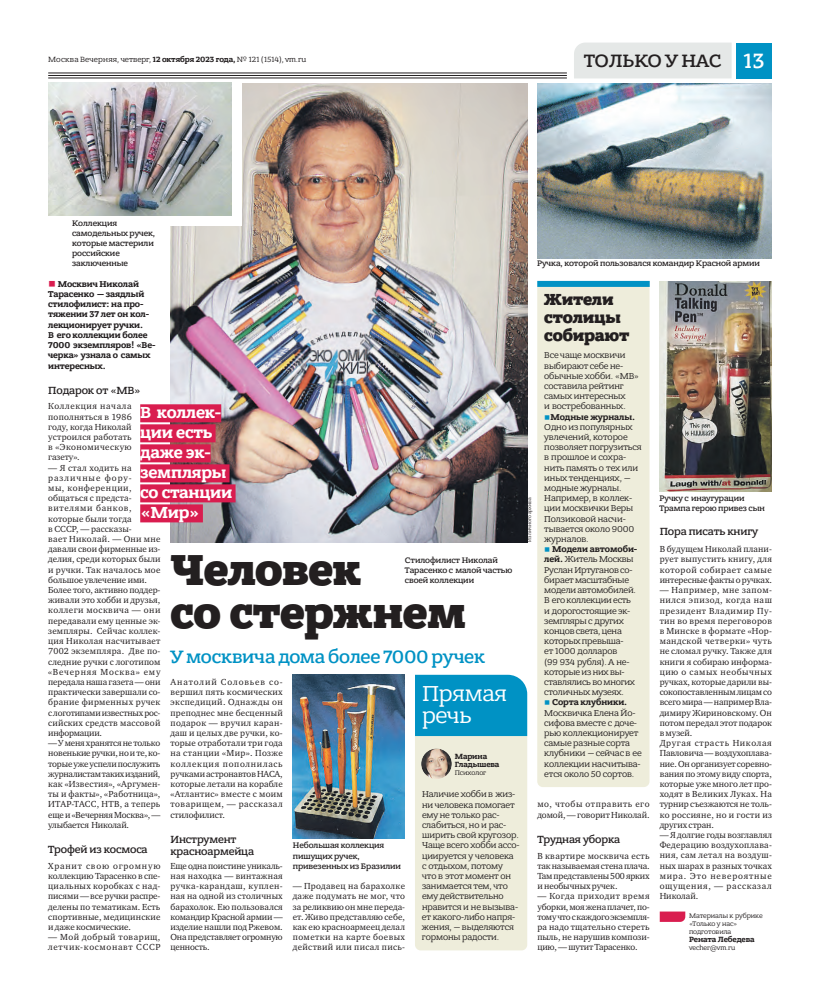
<style>
.page{position:relative;width:820px;height:993px;background:#fff}
.page>*{position:absolute;margin:0;border:0;box-sizing:border-box;transform-origin:0 0}
.t1{font:800 46px/43px "Bandera Pro";letter-spacing:-.015em;color:#231f20}
.t2{font:23px/22px "Bandera Pro";letter-spacing:-.01em;color:#fff}
.t3{font:500 19px "Bandera Pro";letter-spacing:-.01em;color:#0092c4}
.t4{font:500 19px "Bandera Pro";letter-spacing:-.01em;color:#231f20}
.t5{font:700 17px/20px "Bandera Pro";letter-spacing:-.01em;color:#fff}
.t6{font:800 17px/18px "Bandera Pro";letter-spacing:-.01em;color:#231f20}
.t7{font:500 11px/12px "Bandera Pro";letter-spacing:-.01em;color:#231f20}
.t8{font:9px/10.2px "Charter ITC";letter-spacing:.01em;color:#231f20;text-align:justify}
.t9{font:9px/10.2px "Bandera Pro";letter-spacing:-.01em;color:#231f20}
.t10{font:700 9px/10.2px "Bandera Pro";letter-spacing:-.01em;color:#231f20}
.t11{font:9px/10.2px "Charter ITC";letter-spacing:.075em;color:#231f20}
.t12{font:500 8.5px/10.2px "Bandera Pro";letter-spacing:-.01em;color:#231f20}
.t13{font:8px "Bandera Pro";letter-spacing:-.01em;color:#231f20}
.t14{font:700 8px/8px "Bandera Pro";letter-spacing:-.01em;color:#231f20}
.t15{font:7px/8px "Bandera Pro";letter-spacing:-.01em;color:#231f20}
.t16{font:5px "Bandera Pro";letter-spacing:-.005em;color:#231f20}
.s1{font-weight:700}
.s2{font-size:22px;color:#fff}
.s3{font-family:"PF Din Text Cond Pro X Black";font-weight:400;color:#d91d4f}
.s4{font-family:"PF Din Text Cond Pro X Black";font-size:7px;color:#0092c4}
</style>
<div class="page">
<div style="left:735px;top:43px;width:36px;height:35px;background:#0092c4"></div>
<div style="left:574px;top:43px;width:157px;height:35px;background:#e5e8e7"></div>
<hr style="left:48px;top:72px;width:518px;height:1px;background:#231f20">
<hr style="left:48px;top:75px;width:518px;height:1px;background:#231f20">
<hr style="left:48px;top:77px;width:518px;height:1px;background:#231f20">
<svg style="left:659px;top:911px;width:26px;height:10px"></svg>
<svg style="left:415px;top:674px;width:112px;height:276px;background:#b8d8d5"></svg>
<img style="left:421px;top:748px;width:30px;height:31px;border-radius:50%">
<div style="left:537px;top:287px;width:112px;height:499px;background:#eeeddb"></div>
<div style="left:537px;top:281px;width:112px;height:6px;background:#0092c4"></div>
<img style="left:171px;top:83px;width:356px;height:459px">
<img style="left:292px;top:674px;width:113px;height:163px">
<img style="left:659px;top:282px;width:112px;height:209px">
<div style="left:140px;top:404px;width:81px;height:18px;background:#d91d4f"></div>
<div style="left:140px;top:424px;width:75px;height:18px;background:#d91d4f"></div>
<div style="left:140px;top:444px;width:71px;height:18px;background:#d91d4f"></div>
<div style="left:140px;top:464px;width:89px;height:18px;background:#d91d4f"></div>
<div style="left:140px;top:484px;width:95px;height:18px;background:#d91d4f"></div>
<div style="left:140px;top:504px;width:63px;height:18px;background:#d91d4f"></div>
<img style="left:537px;top:83px;width:234px;height:176px">
<div style="left:166px;top:83px;width:75px;height:142px;background:#fff"></div>
<img style="left:48px;top:83px;width:183px;height:132px">
<p class="t13" style="left:48px;top:55px;width:259px">Москва Вечерняя, четверг, <span class="s1">12 октября 2023 года,</span> № 121 (1514), vm.ru</p>
<h3 class="t4" style="left:583px;top:49px;width:182px">ТОЛЬКО У НАС <span class="s2">13</span></h3>
<p class="t12" style="left:72px;top:218px;width:85px">Коллекция самодельных ручек, которые мастерили российские заключенные</p>
<p class="t10" style="left:48px;top:279px;width:109px"><span class="s3">■</span> Москвич Николай<br>Тарасенко — заядлый стилофилист: на про&shy;тяжении 37 лет он кол&shy;лекционирует ручки.<br>В его коллекции более<br>7000 экземпляров! «Ве&shy;черка» узнала о самых интересных.</p>
<p class="t7" style="left:48px;top:384px;width:94px">Подарок от «МВ»</p>
<p class="t8" style="left:48px;top:401px;width:85px">Коллекция начала пополняться в 1986 году, когда Николай устроился работать в «Экономическую газету».</p>
<p class="t8" style="left:48px;top:462px;width:114px;text-align:left">— Я стал ходить на различные фору-<br>мы, конференции, общаться с предста&shy;вителями банков, которые были тогда<br>в СССР, — рассказы-<br>вает Николай. — Они мне давали свои фирменные из&shy;делия, среди которых были и ручки. Так началось мое большое увлечение ими.<br>Более того, активно поддер&shy;живали это хобби и друзья, коллеги москвича — они передавали ему ценные эк&shy;земпляры. Сейчас коллек&shy;ция Николая насчитывает<br>7002 экземпляра. Две по&shy;следние ручки с логотипом «Вечерняя Москва» ему передала наша газета — они практически завершали со&shy;брание фирменных ручек с логотипами известных рос&shy;сийских средств массовой информации.</p>
<p class="t8" style="left:48px;top:737px;width:114px">— У меня хранятся не только новенькие ручки, но и те, ко&shy;торые уже успели послужить журналистам таких изданий, как «Известия», «Аргумен&shy;ты и факты», «Работница», ИТАР-ТАСС, НТВ, а теперь еще и «Вечерняя Москва», — улыбается Николай.</p>
<p class="t7" style="left:48px;top:843px;width:101px">Трофей из космоса</p>
<p class="t8" style="left:48px;top:860px;width:114px">Хранит свою огромную коллекцию Тарасенко в спе&shy;циальных коробках с над&shy;писями — все ручки распре&shy;делены по тематикам. Есть спортивные, медицинские и даже космические.</p>
<p class="t11" style="left:48px;top:931px;width:114px">— Мой добрый товарищ, летчик-космонавт СССР</p>
<h3 class="t5" style="left:140px;top:403px;width:94px">В коллек&shy;ции есть даже эк&shy;земпляры со станции «Мир»</h3>
<h1 class="t1" style="left:170px;top:549px;width:297px">Человек<br>со стержнем</h1>
<h3 class="t3" style="left:170px;top:644px;width:316px">У москвича дома более 7000 ручек</h3>
<p class="t12" style="left:405px;top:554px;width:109px">Стилофилист Николай<br>Тарасенко с малой частью своей коллекции</p>
<p class="t8" style="left:170px;top:676px;width:114px">Анатолий Соловьев со&shy;вершил пять космических экспедиций. Однажды он преподнес мне бесценный подарок — вручил каран&shy;даш и целых две ручки, ко&shy;торые отработали три года на станции «Мир». Позже коллекция пополнилась ручками астронавтов НАСА, которые летали на корабле «Атлантис» вместе с моим товарищем, — рассказал стилофилист.</p>
<p class="t7" style="left:170px;top:833px;width:85px">Инструмент красноармейца</p>
<p class="t8" style="left:170px;top:860px;width:114px">Еще одна поистине уникаль&shy;ная находка — винтажная ручка-карандаш, куплен&shy;ная на одной из столичных барахолок. Ею пользовался командир Красной армии — изделие нашли под Ржевом.<br>Она представляет огромную ценность.</p>
<h2 class="t2" style="left:422px;top:682px;width:87px">Прямая речь</h2>
<p class="t14" style="left:454px;top:752px;width:46px">Марина<br>Гладышева</p>
<p class="t15" style="left:454px;top:768px;width:33px">Психолог</p>
<p class="t9" style="left:422px;top:789px;width:99px">Наличие хобби в жиз&shy;ни человека помогает ему не только рас&shy;слабиться, но и рас&shy;ширить свой кругозор.<br>Чаще всего хобби ассо&shy;циируется у человека с отдыхом, потому<br>что в этот момент он занимается тем, что ему действительно нравится и не вызыва&shy;ет какого-либо напря&shy;жения, — выделяются гормоны радости.</p>
<p class="t12" style="left:293px;top:840px;width:110px">Небольшая коллекция пишущих ручек, привезенных из Бразилии</p>
<p class="t8" style="left:293px;top:880px;width:114px">— Продавец на барахолке даже подумать не мог, что за реликвию он мне переда&shy;ет. Живо представляю себе, как ею красноармеец делал пометки на карте боевых действий или писал пись-</p>
<p class="t12" style="left:537px;top:258px;width:224px">Ручка, которой пользовался командир Красной армии</p>
<p class="t16" style="left:526px;top:542px;width:46px;rotate:-90deg">Из личного архива</p>
<h3 class="t6" style="left:544px;top:291px;width:86px">Жители столицы собирают</h3>
<p class="t9" style="left:544px;top:350px;width:96px">Все чаще москвичи выбирают себе не&shy;обычные хобби. «МВ» составила рейтинг самых интересных<br>и востребованных.</p>
<p class="t9" style="left:544px;top:411px;width:99px"><span class="s4">■</span><span class="s1">Модные журналы.<br></span>Одно из популярных увлечений, которое позволяет погрузиться в прошлое и сохра&shy;нить память о тех или иных тенденциях, — модные журналы.<br>Например, в коллек&shy;ции москвички Веры<br>Ползиковой насчи&shy;тывается около 9000 журналов.</p>
<p class="t9" style="left:544px;top:544px;width:94px"><span class="s4">■</span> <span class="s1">Модели автомоби&shy;лей.</span> Житель Москвы<br>Руслан Иртуганов со&shy;бирает масштабные модели автомобилей.<br>В его коллекции есть и дорогостоящие эк&shy;земпляры с других концов света, цена которых превыша-<br>ет 1000 долларов<br>(99 934 рубля). А не&shy;которые из них вы&shy;ставлялись во многих столичных музеях.</p>
<p class="t9" style="left:544px;top:697px;width:99px"><span class="s4">■</span> <span class="s1">Сорта клубники.<br></span>Москвичка Елена Йо&shy;сифова вместе с доче&shy;рью коллекционирует самые разные сорта клубники — сейчас в ее коллекции насчитыва&shy;ется около 50 сортов.</p>
<p class="t8" style="left:537px;top:799px;width:114px">мо, чтобы отправить его домой, — говорит Николай.</p>
<p class="t7" style="left:537px;top:833px;width:84px">Трудная уборка</p>
<p class="t8" style="left:537px;top:850px;width:114px">В квартире москвича есть так называемая стена плача.<br>Там представлены 500 ярких и необычных ручек.</p>
<p class="t8" style="left:537px;top:890px;width:114px">— Когда приходит время уборки, моя жена плачет, по&shy;тому что с каждого экземпля&shy;ра надо тщательно стереть пыль, не нарушив компози&shy;цию, — шутит Тарасенко.</p>
<p class="t12" style="left:659px;top:493px;width:107px">Ручку с инаугурации<br>Трампа герою привез сын</p>
<p class="t7" style="left:659px;top:526px;width:100px">Пора писать книгу</p>
<p class="t8" style="left:659px;top:544px;width:114px">В будущем Николай плани&shy;рует выпустить книгу, для которой собирает самые интересные факты о ручках.</p>
<p class="t8" style="left:659px;top:584px;width:114px;text-align:left">— Например, мне запом&shy;нился эпизод, когда наш президент Владимир Пу&shy;тин во время переговоров в Минске в формате «Нор&shy;мандской четверки» чуть не сломал ручку. Также для книги я собираю информа&shy;цию о самых необычных ручках, которые дарили вы&shy;сокопоставленным лицам со всего мира — например Вла&shy;димиру Жириновскому. Он потом передал этот подарок в музей.<br>Другая страсть Николая<br>Павловича — воздухоплава&shy;ние. Он организует соревно&shy;вания по этому виду спорта, которые уже много лет про&shy;ходят в Великих Луках. На турнир съезжаются не толь&shy;ко россияне, но и гости из других стран.</p>
<p class="t8" style="left:659px;top:829px;width:114px">— Я долгие годы возглавлял Федерацию воздухоплава&shy;ния, сам летал на воздуш&shy;ных шарах в разных точках мира. Это невероятные ощущения, — рассказал Николай.</p>
<p class="t15" style="left:688px;top:911px;width:75px">Материалы к рубрике «Только у нас» подготовила</p>
<p class="t14" style="left:688px;top:935px;width:67px">Рената Лебедева</p>
<p class="t15" style="left:688px;top:943px;width:48px">vecher@vm.ru</p>
</div>
